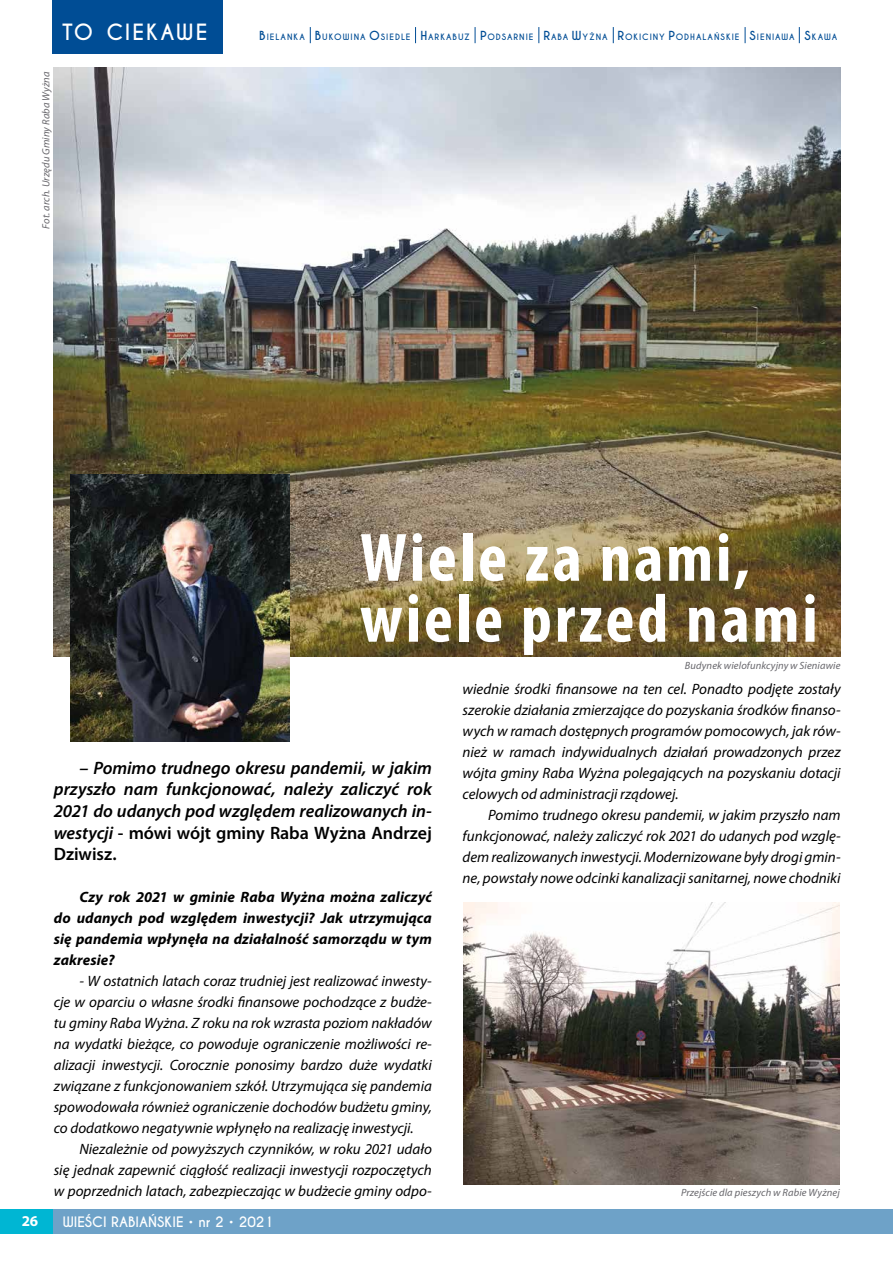
<style>
.page{position:relative;width:893px;height:1263px;background:#fff}
.page>*{position:absolute;margin:0;border:0;box-sizing:border-box;transform-origin:0 0}
.t1{font:700 condensed 69.15px/60.9px "Myriad Pro";letter-spacing:.04em;color:#fff}
.t2{font:700 22.05px "Caviar Dreams";letter-spacing:.095em;color:#fff}
.t3{font:700 21px "Caviar Dreams";letter-spacing:.095em;color:#fff}
.t4{font:italic 600 18px/21.6px "Myriad Pro";letter-spacing:-.005em;color:#000;text-align:justify}
.t5{font:italic 15px/21px "Myriad Pro";color:#000;text-align:justify}
.t6{font:italic 700 15px/21px "Myriad Pro";letter-spacing:.01em;color:#000;text-align:justify}
.t7{font:700 15px "Myriad Pro";color:#fff}
.t8{font:700 13.5px "Caviar Dreams";color:#fff}
.t9{font:italic 10.5px "Myriad Pro";letter-spacing:.01em;color:#68676c}
.t10{font:700 8.25px "Caviar Dreams";letter-spacing:.115em;color:#004d95}
.s1{font-size:11.7px}
.s2{font-style:normal}
</style>
<div class="page">
<div style="left:54px;top:1210px;width:839px;height:24px;background:#6ea2c8"></div>
<div style="left:0;top:1210px;width:52px;height:24px;background:#00b6d3"></div>
<img style="left:54px;top:68px;width:787px;height:588px">
<img style="left:70px;top:474px;width:219px;height:268px">
<img style="left:463px;top:903px;width:377px;height:281px">
<div style="left:52px;top:0;width:171px;height:53px;background:#004d95"></div>
<svg style="left:799px;top:27px;width:1px;height:16px"></svg>
<svg style="left:745px;top:27px;width:1px;height:16px"></svg>
<svg style="left:613px;top:27px;width:1px;height:16px"></svg>
<svg style="left:538px;top:27px;width:1px;height:16px"></svg>
<svg style="left:475px;top:27px;width:1px;height:16px"></svg>
<svg style="left:415px;top:27px;width:1px;height:16px"></svg>
<svg style="left:310px;top:27px;width:1px;height:16px"></svg>
<h2 class="t2" style="left:61px;top:18px;width:154px">TO CIEKAWE</h2>
<h3 class="t3" style="left:62px;top:20px;width:147px">TO CIEKAWE</h3>
<p class="t10" style="left:259px;top:32px;width:579px"><span class="s1">B</span>IELANKA <span class="s1">B</span> UKOWINA <span class="s1">O</span>SIEDLE <span class="s1">H</span>ARKABUZ <span class="s1">P</span>ODSARNIE <span class="s1">R</span>ABA <span class="s1">W</span>YŻNA <span class="s1">R</span>OKICINY <span class="s1">P</span>ODHALAŃSKIE <span class="s1">S</span>IENIAWA <span class="s1">S</span>KAWA</p>
<p class="t9" style="left:40px;top:229px;width:159px;rotate:-90deg">Fot. arch. Urzędu Gminy Raba Wyżna</p>
<h1 class="t1" style="left:360px;top:526px;width:459px">Wiele za nami, wiele przed nami</h1>
<p class="t9" style="left:685px;top:658px;width:157px">Budynek wielofunkcyjny w Sieniawie</p>
<p class="t4" style="left:54px;top:756px;width:380px;text-indent:26px">– Pomimo trudnego okresu pandemii, w jakim przyszło nam funkcjonować, należy zaliczyć rok 2021 do udanych pod względem realizowanych in&shy;westycji <span class="s2">- mówi wójt gminy Raba Wyżna Andrzej Dziwisz.</span></p>
<p class="t6" style="left:54px;top:886px;width:379px;text-indent:26px">Czy rok 2021 w gminie Raba Wyżna można zaliczyć do udanych pod względem inwestycji? Jak utrzymująca się pandemia wpłynęła na działalność samorządu w tym zakresie?</p>
<p class="t5" style="left:54px;top:970px;width:380px;text-indent:26px">- W ostatnich latach coraz trudniej jest realizować inwesty&shy;cje w oparciu o własne środki finansowe pochodzące z budże&shy;tu gminy Raba Wyżna. Z roku na rok wzrasta poziom nakładów na wydatki bieżące, co powoduje ograniczenie możliwości re&shy;alizacji inwestycji. Corocznie ponosimy bardzo duże wydatki związane z funkcjonowaniem szkół. Utrzymująca się pandemia spowodowała również ograniczenie dochodów budżetu gminy, co dodatkowo negatywnie wpłynęło na realizację inwestycji.</p>
<p class="t5" style="left:54px;top:1138px;width:379px;text-indent:26px">Niezależnie od powyższych czynników, w roku 2021 udało się jednak zapewnić ciągłość realizacji inwestycji rozpoczętych w poprzednich latach, zabezpieczając w budżecie gminy odpo-</p>
<p class="t7" style="left:22px;top:1211px;width:18px">26</p>
<p class="t8" style="left:63px;top:1214px;width:213px">WIEŚCI RABIAŃSKIE • nr 2 • 2021</p>
<p class="t5" style="left:463px;top:678px;width:380px">wiednie środki finansowe na ten cel. Ponadto podjęte zostały szerokie działania zmierzające do pozyskania środków finanso&shy;wych w ramach dostępnych programów pomocowych, jak rów&shy;nież w ramach indywidualnych działań prowadzonych przez wójta gminy Raba Wyżna polegających na pozyskaniu dotacji celowych od administracji rządowej.</p>
<p class="t5" style="left:463px;top:804px;width:380px;text-indent:26px">Pomimo trudnego okresu pandemii, w jakim przyszło nam funkcjonować, należy zaliczyć rok 2021 do udanych pod wzglę&shy;dem realizowanych inwestycji. Modernizowane były drogi gmin&shy;ne, powstały nowe odcinki kanalizacji sanitarnej, nowe chodniki</p>
<p class="t9" style="left:681px;top:1186px;width:160px">Przejście dla pieszych w Rabie Wyżnej</p>
</div>
